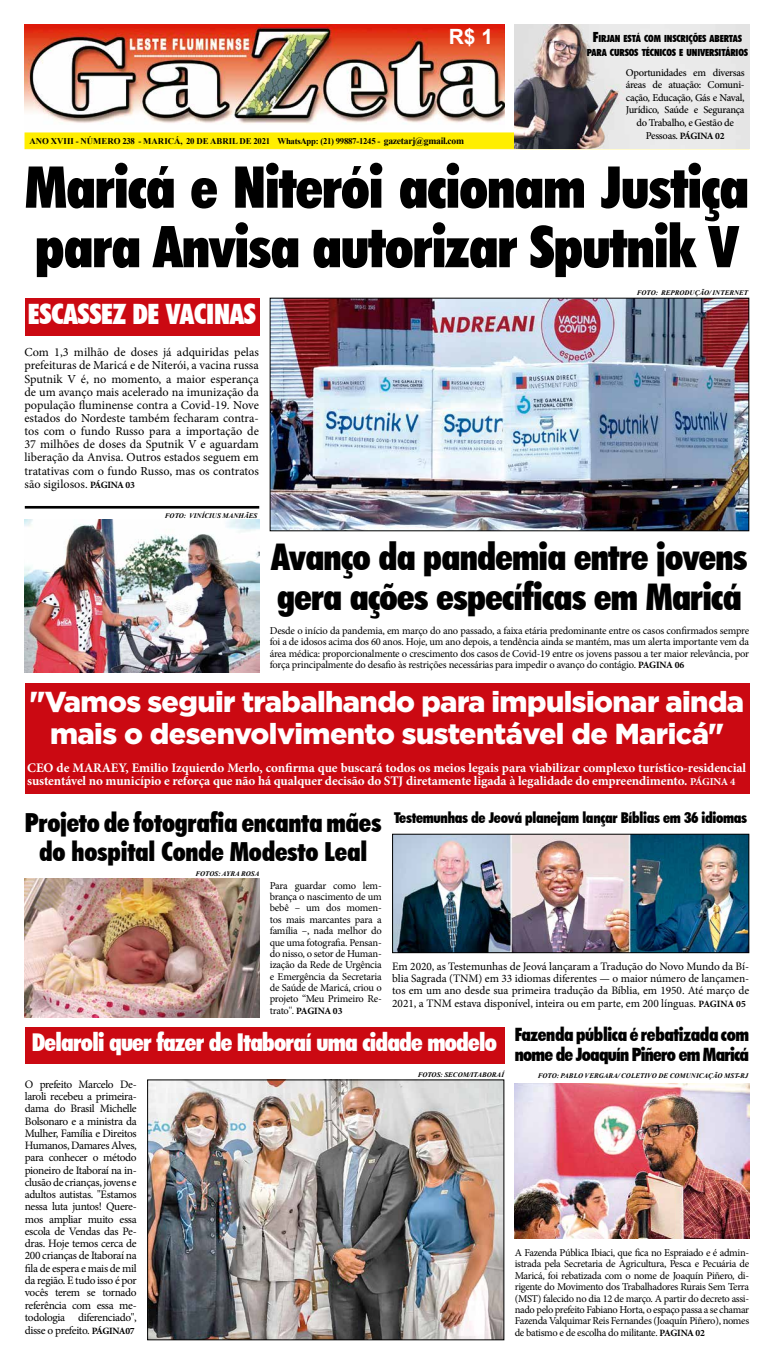
<style>
.page{position:relative;width:774px;height:1365px;background:#fff}
.page>*{position:absolute;margin:0;border:0;box-sizing:border-box;transform-origin:0 0}
.t1{font:900 condensed 57.75px/59.5px "Futura BT";letter-spacing:-.02em;color:#000}
.t2{font:900 condensed 36.75px/40.2px "Futura BT";letter-spacing:-.02em;color:#000}
.t3{font:900 28.88px/31.5px "Gotham";letter-spacing:-.02em;color:#fff;text-align:center}
.t4{font:900 condensed 28px "Futura BT";letter-spacing:-.01em;color:#fff}
.t5{font:900 condensed 26.25px/28.9px "Futura BT";letter-spacing:-.01em;color:#000;text-align:center}
.t6{font:900 condensed 24.5px "Futura BT";letter-spacing:-.03em;color:#fff}
.t7{font:700 21px "Arial";color:#fff}
.t8{font:900 condensed 18.38px/20.1px "Futura BT";letter-spacing:-.03em;color:#000}
.t9{font:900 condensed 14.88px "Futura BT";letter-spacing:-.02em;color:#000}
.t10{font:700 13.12px/13.1px "Minion Pro";letter-spacing:-.01em;color:#fff}
.t11{font:12.25px/13.1px "Minion Pro";color:#000;text-align:justify}
.t12{font:11.38px/12.3px "Minion Pro";letter-spacing:-.02em;color:#000;text-align:justify}
.t13{font:10.5px/11.4px "Minion Pro";letter-spacing:-.025em;color:#000;text-align:justify}
.t14{font:500 10.5px/12.6px "Minion Pro";letter-spacing:-.03em;color:#000;text-align:center}
.t15{font:900 condensed 9.8px/14.9px "Futura BT";letter-spacing:-.015em;color:#000;text-align:center}
.t16{font:700 8.75px "Times New Roman";letter-spacing:.005em;color:#000}
.t17{font:italic 700 7px "Times New Roman";letter-spacing:.005em;color:#000}
.s1{font-size:9.62px}
.s2{font-size:14px}
.s3{font-weight:700;font-size:9.62px}
.s4{font-size:11.81px}
.s5{font-size:10.5px}
</style>
<div class="page">
<div style="left:25px;top:298px;width:234px;height:38px;background:#cb0912"></div>
<div style="left:26px;top:1027px;width:479px;height:36px;background:#cb0912"></div>
<svg style="left:465px;top:25px;width:89px;height:18px"></svg>
<div style="left:25px;top:133px;width:724px;height:16px;background:#fe0;border:1px solid #fe0"></div>
<img style="left:25px;top:25px;width:479px;height:99px">
<div style="left:25px;top:683px;width:724px;height:111px;background:#cb0912"></div>
<img style="left:272px;top:300px;width:475px;height:229px">
<div style="left:270px;top:298px;width:479px;height:233px;border:1px solid #000"></div>
<img style="left:394px;top:835px;width:353px;height:115px">
<div style="left:392px;top:833px;width:357px;height:119px;border:1px solid #000"></div>
<img style="left:515px;top:1083px;width:234px;height:155px">
<img style="left:149px;top:1081px;width:353px;height:256px">
<div style="left:147px;top:1079px;width:357px;height:260px;border:1px solid #000"></div>
<img style="left:25px;top:878px;width:234px;height:139px">
<img style="left:515px;top:25px;width:234px;height:124px">
<img style="left:25px;top:520px;width:234px;height:152px">
<hr style="left:25px;top:506px;width:234px;height:2px;background:#000">
<h3 class="t7" style="left:449px;top:20px;width:46px">R$ 1</h3>
<p class="t16" style="left:29px;top:134px;width:436px">ANO XVIII - NÚMERO 238 - MARICÁ, 20 DE ABRIL DE 2021 WhatsApp: (21) 99887-1245 - <span class="s1">gazetarj@gmail.com</span></p>
<p class="t15" style="left:587px;top:31px;width:163px"><span class="s2">F</span>IRJAN ESTÁ COM INSCRIÇÕES ABERTAS<br>PARA CURSOS TÉCNICOS E UNIVERSITÁRIOS</p>
<p class="t14" style="left:626px;top:66px;width:120px">Oportunidades em diversas áreas de atuação: Comuni&shy;cação, Educação, Gás e Naval,<br>Jurídico, Saúde e Segurança do Trabalho, e Gestão de<br>Pessoas. <span class="s3">PÁGINA 02</span></p>
<h1 class="t1" style="left:25px;top:157px;width:726px">Maricá e Niterói acionam Justiça para Anvisa autorizar Sputnik V</h1>
<h3 class="t4" style="left:28px;top:297px;width:230px">ESCASSEZ DE VACINAS</h3>
<p class="t11" style="left:24px;top:346px;width:236px">Com 1,3 milhão de doses já adquiridas pelas prefeituras de Maricá e de Niterói, a vacina russa Sputnik V é, no momento, a maior esperança de um avanço mais acelerado na imunização da população fluminense contra a Covid-19. Nove estados do Nordeste também fecharam contra&shy;tos com o fundo Russo para a importação de 37 milhões de doses da Sputnik V e aguardam liberação da Anvisa. Outros estados seguem em tratativas com o fundo Russo, mas os contratos são sigilosos<span class="s4">.</span> <span class="s3">PÁGINA 03</span></p>
<p class="t17" style="left:165px;top:510px;width:94px">FOTO: VINÍCIUS MANHÃES</p>
<p class="t17" style="left:637px;top:288px;width:113px">FOTO: REPRODUÇÃO/ INTERNET</p>
<h2 class="t2" style="left:271px;top:536px;width:478px">Avanço da pandemia entre jovens gera ações específicas em Maricá</h2>
<p class="t13" style="left:270px;top:625px;width:481px">Desde o início da pandemia, em março do ano passado, a faixa etária predominante entre os casos confirmados sempre foi a de idosos acima dos 60 anos. Hoje, um ano depois, a tendência ainda se mantém, mas um alerta importante vem da área médica: proporcionalmente o crescimento dos casos de Covid-19 entre os jovens passou a ter maior relevância, por força principalmente do desafio às restrições necessárias para impedir o avanço do contágio. <span class="s3">PAGINA 06</span></p>
<h3 class="t3" style="left:30px;top:685px;width:716px">"Vamos seguir trabalhando para impulsionar ainda mais o desenvolvimento sustentável de Maricá"</h3>
<p class="t10" style="left:27px;top:760px;width:720px">CEO de MARAEY, Emilio Izquierdo Merlo, confirma que buscará todos os meios legais para viabilizar complexo turístico-residencial sustentável no município e reforça que não há qualquer decisão do STJ diretamente ligada à legalidade do empreendimento. <span class="s5">PÁGINA 4</span></p>
<h3 class="t5" style="left:25px;top:807px;width:358px">Projeto de fotografia encanta mães do hospital Conde Modesto Leal</h3>
<p class="t17" style="left:195px;top:869px;width:65px">FOTOS: AYRA ROSA</p>
<p class="t13" style="left:270px;top:879px;width:113px">Para guardar como lem&shy;brança o nascimento de um bebê – um dos momen&shy;tos mais marcantes para a família –, nada melhor do que uma fotografia. Pensan&shy;do nisso, o setor de Human&shy;ização da Rede de Urgência e Emergência da Secretaria de Saúde de Maricá, criou o projeto “Meu Primeiro Re&shy;trato''. <span class="s3">PAGINA 03</span></p>
<h3 class="t9" style="left:394px;top:808px;width:355px">Testemunhas de Jeová planejam lançar Bíblias em 36 idiomas</h3>
<p class="t12" style="left:392px;top:960px;width:358px">Em 2020, as Testemunhas de Jeová lançaram a Tradução do Novo Mundo da Bí&shy;blia Sagrada (TNM) em 33 idiomas diferentes — o maior número de lançamen&shy;tos em um ano desde sua primeira tradução da Bíblia, em 1950. Até março de 2021, a TNM estava disponível, inteira ou em parte, em 200 línguas. <span class="s3">PAGINA 05</span></p>
<h3 class="t6" style="left:32px;top:1027px;width:467px">Delaroli quer fazer de Itaboraí uma cidade modelo</h3>
<p class="t12" style="left:25px;top:1077px;width:113px">O prefeito Marcelo De&shy;laroli recebeu a primeira&shy;dama do Brasil Michelle Bolsonaro e a ministra da Mulher, Família e Direitos Humanos, Damares Alves, para conhecer o método pioneiro de Itaboraí na in&shy;clusão de crianças, jovens e adultos autistas. "Estamos nessa luta juntos! Quere&shy;mos ampliar muito essa escola de Vendas das Pe&shy;dras. Hoje temos cerca de 200 crianças de Itaboraí na fila de espera e mais de mil da região. E tudo isso é por vocês terem se tornado referência com essa me&shy;todologia diferenciado", disse o prefeito. <span class="s3">PÁGINA07</span></p>
<p class="t17" style="left:418px;top:1069px;width:88px">FOTOS: SECOM/ITABORAÍ</p>
<h3 class="t8" style="left:515px;top:1024px;width:236px">Fazenda pública é rebatizada com nome de Joaquín Piñero em Maricá</h3>
<p class="t17" style="left:538px;top:1071px;width:212px">FOTO: PABLO VERGARA/ COLETIVO DE COMUNICAÇÃO MST-RJ</p>
<p class="t13" style="left:515px;top:1246px;width:236px">A Fazenda Pública Ibiaci, que fica no Espraiado e é admin&shy;istrada pela Secretaria de Agricultura, Pesca e Pecuária de Maricá, foi rebatizada com o nome de Joaquín Piñero, di&shy;rigente do Movimento dos Trabalhadores Rurais Sem Terra (MST) falecido no dia 12 de março. A partir do decreto assi&shy;nado pelo prefeito Fabiano Horta, o espaço passa a se chamar Fazenda Valquimar Reis Fernandes (Joaquín Piñero), nomes de batismo e de escolha do militante. <span class="s3">PAGINA 02</span></p>
</div>
